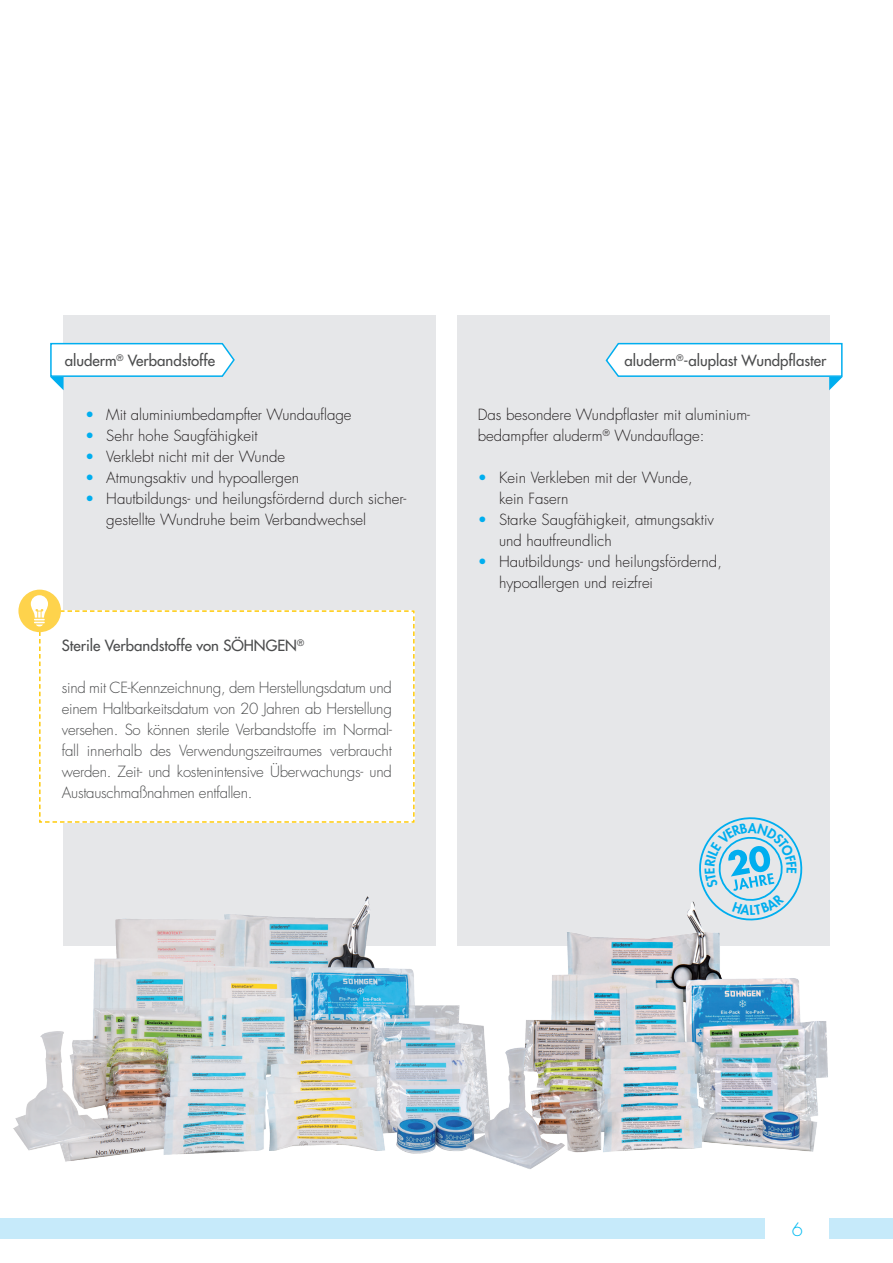
<style>
.page{position:relative;width:893px;height:1263px;background:#fff}
.page>*{position:absolute;margin:0;border:0;box-sizing:border-box;transform-origin:0 0}
.t1{font:300 18px "Futura Std";color:#00baf1}
.t2{font:300 15px/21px "Futura Std";color:#231f20}
.t3{font:300 15px/21px "Futura Std";letter-spacing:-.015em;color:#4b4c4d;text-align:justify}
.t4{font:500 15px "Futura Std";color:#4b4c4d}
.s1{color:#00aeef}
</style>
<div class="page">
<div style="left:0;top:1218px;width:893px;height:21px;background:#c6eafa"></div>
<div style="left:765px;top:1216px;width:64px;height:25px;background:#fff"></div>
<div style="left:64px;top:315px;width:372px;height:630px;background:#e6e7e9"></div>
<div style="left:457px;top:315px;width:372px;height:630px;background:#e6e7e9"></div>
<svg style="left:605px;top:342px;width:238px;height:48px"></svg>
<div style="left:18px;top:590px;width:43px;height:42px;background:#fed34c;border-radius:50%"></div>
<svg style="left:31px;top:595px;width:384px;height:167px"></svg>
<img style="left:13px;top:762px;width:431px;height:400px">
<img style="left:444px;top:832px;width:386px;height:337px">
<svg style="left:50px;top:342px;width:185px;height:48px"></svg>
<svg style="left:695px;top:817px;width:111px;height:107px"></svg>
<p class="t4" style="left:65px;top:351px;width:152px">aluderm<sup>®</sup> Verbandstoffe</p>
<p class="t2" style="left:85px;top:404px;width:268px"><span class="s1">•</span> Mit aluminiumbedampfter Wundauflage</p>
<p class="t2" style="left:85px;top:425px;width:174px"><span class="s1">•</span> Sehr hohe Saugfähigkeit</p>
<p class="t2" style="left:85px;top:446px;width:202px"><span class="s1">•</span> Verklebt nicht mit der Wunde</p>
<p class="t2" style="left:85px;top:467px;width:216px"><span class="s1">•</span> Atmungsaktiv und hypoallergen</p>
<p class="t2" style="left:106px;top:488px;width:302px;text-indent:-21px"><span class="s1">•</span> Hautbildungs- und heilungsfördernd durch sicher&shy;gestellte Wundruhe beim Verbandwechsel</p>
<p class="t4" style="left:62px;top:636px;width:244px">Sterile Verbandstoffe von SÖHNGEN<sup>®</sup></p>
<p class="t3" style="left:62px;top:677px;width:331px">sind mit CE-Kennzeichnung, dem Herstellungsdatum und einem Haltbarkeitsdatum von 20 Jahren ab Herstellung versehen. So können sterile Verbandstoffe im Normal&shy;fall innerhalb des Verwendungszeitraumes verbraucht werden. Zeit- und kostenintensive Überwachungs- und Austauschmaßnahmen entfallen.</p>
<p class="t4" style="left:625px;top:351px;width:203px">aluderm<sup>®</sup>-aluplast Wundpflaster</p>
<p class="t2" style="left:478px;top:404px;width:274px">Das besondere Wundpflaster mit aluminium&shy;bedampfter aluderm<sup>®</sup> Wundauflage:</p>
<p class="t2" style="left:499px;top:467px;width:195px;text-indent:-21px"><span class="s1">•</span> Kein Verkleben mit der Wunde, kein Fasern</p>
<p class="t2" style="left:499px;top:509px;width:216px;text-indent:-21px"><span class="s1">•</span> Starke Saugfähigkeit, atmungsaktiv und hautfreundlich</p>
<p class="t2" style="left:499px;top:551px;width:224px;text-indent:-21px"><span class="s1">•</span> Hautbildungs- und heilungsfördernd, hypoallergen und reizfrei</p>
<p class="t1" style="left:792px;top:1218px;width:13px">6</p>
</div>
